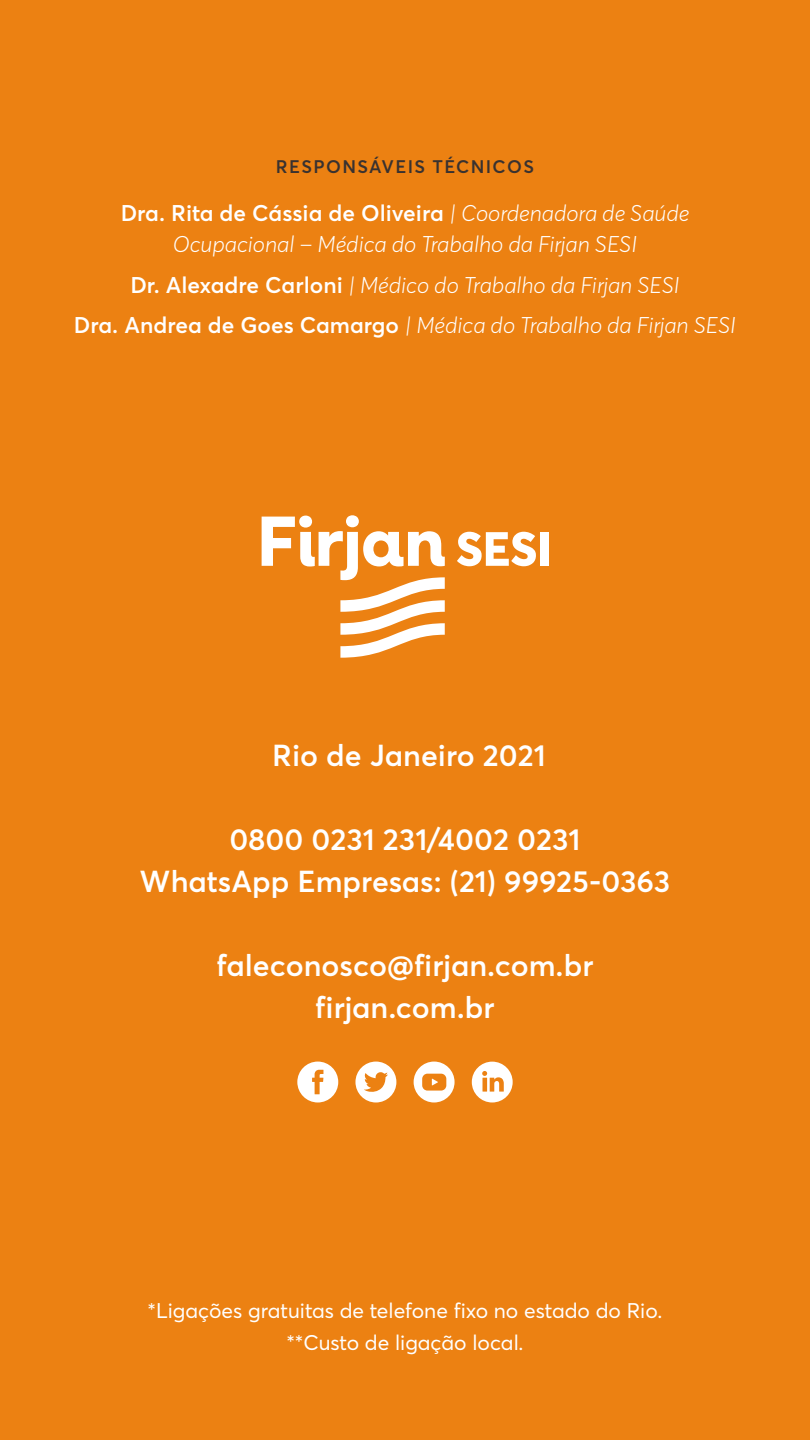
<style>
.page{position:relative;width:810px;height:1440px;background:#ec8112}
.page>*{position:absolute;margin:0;border:0;box-sizing:border-box;transform-origin:0 0}
.t1{font:600 30px "Averta";color:#fff}
.t2{font:italic 300 22.5px/31.5px "Averta";color:#fff;text-align:center}
.t3{font:21px "Averta";color:#fff}
.t4{font:600 18px "Averta";letter-spacing:.075em;color:#393230}
.s1{font-weight:600;font-style:normal}
</style>
<div class="page">
<svg style="left:457px;top:532px;width:79px;height:34px"></svg>
<div style="left:540px;top:532px;width:8px;height:34px;background:#fff"></div>
<svg style="left:262px;top:515px;width:183px;height:143px"></svg>
<svg style="left:414px;top:1062px;width:41px;height:40px"></svg>
<svg style="left:472px;top:1062px;width:41px;height:40px"></svg>
<svg style="left:297px;top:1062px;width:41px;height:41px"></svg>
<svg style="left:355px;top:1062px;width:41px;height:41px"></svg>
<p class="t4" style="left:276px;top:154px;width:260px">RESPONSÁVEIS TÉCNICOS</p>
<p class="t2" style="left:121px;top:197px;width:570px"><span class="s1">Dra. Rita de Cássia de Oliveira</span> | Coordenadora de Saúde<br>Ocupacional – Médica do Trabalho da Firjan SESI</p>
<p class="t2" style="left:130px;top:269px;width:551px"><span class="s1">Dr. Alexadre Carloni</span> | Médico do Trabalho da Firjan SESI</p>
<p class="t2" style="left:74px;top:310px;width:664px"><span class="s1">Dra. Andrea de Goes Camargo</span> | Médica do Trabalho da Firjan SESI</p>
<p class="t1" style="left:272px;top:734px;width:275px">Rio de Janeiro 2021</p>
<p class="t1" style="left:229px;top:818px;width:353px">0800 0231 231/4002 0231</p>
<p class="t1" style="left:140px;top:860px;width:532px">WhatsApp Empresas: (21) 99925-0363</p>
<p class="t1" style="left:216px;top:944px;width:379px">faleconosco@firjan.com.br</p>
<p class="t1" style="left:315px;top:986px;width:181px">firjan.com.br</p>
<p class="t3" style="left:148px;top:1296px;width:516px">*Ligações gratuitas de telefone fixo no estado do Rio.</p>
<p class="t3" style="left:286px;top:1329px;width:239px">**Custo de ligação local.</p>
</div>
